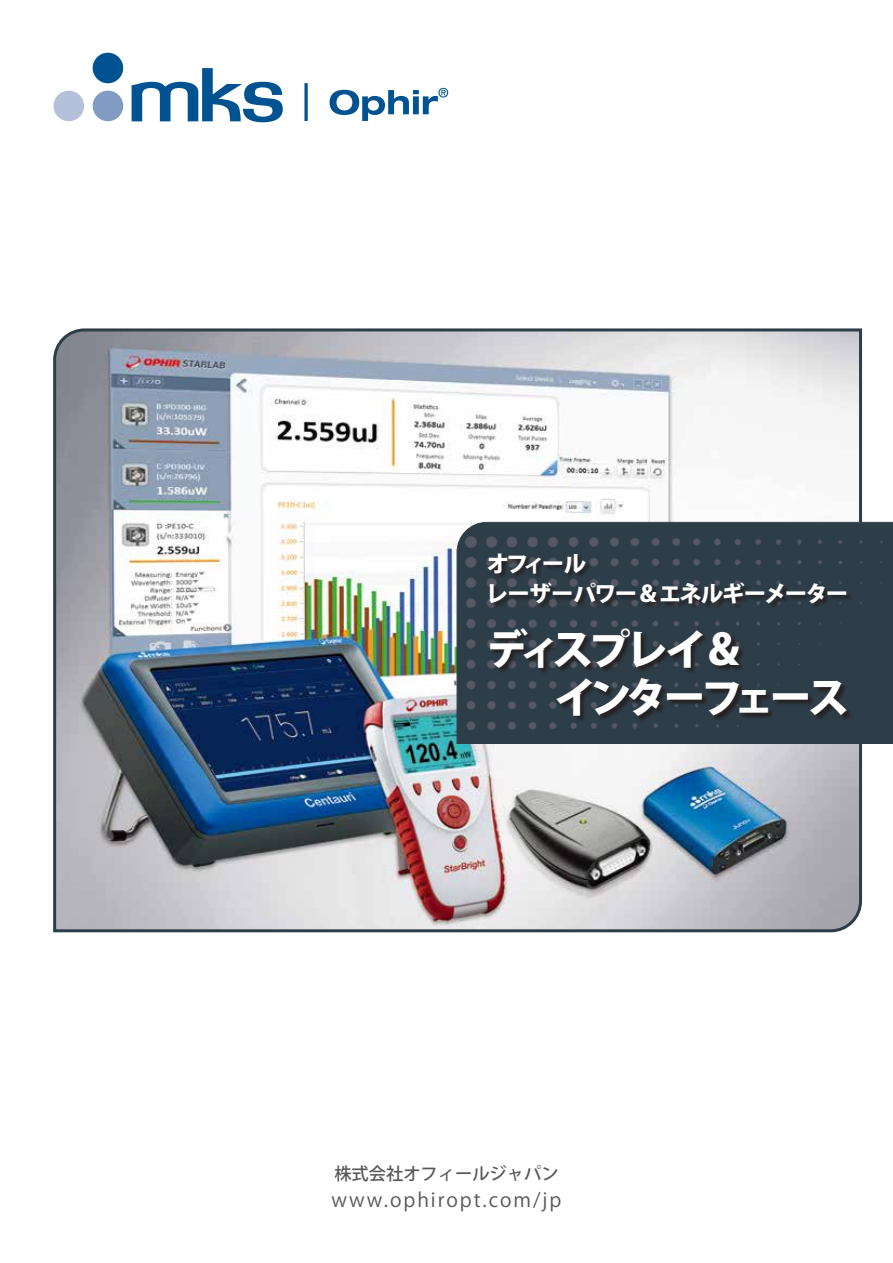
<style>
.page{position:relative;width:893px;height:1263px;background:#fff}
.page>*{position:absolute;margin:0;border:0;box-sizing:border-box;transform-origin:0 0}
.t1{font:800 42px/48px "Koz Go Pro";letter-spacing:-.125em;color:#fff}
.t2{font:800 22.5px/30px "Koz Go Pro";letter-spacing:-.075em;color:#fff}
.t3{font:19.5px "Koz Go Pro";letter-spacing:.1em;color:#595757}
.t4{font:500 17.25px "Koz Go Pro";color:#595757}
</style>
<div class="page">
<img style="left:53px;top:328px;width:810px;height:605px">
<svg style="left:457px;top:522px;width:436px;height:222px;background:#31404b"></svg>
<div style="left:488px;top:553px;width:365px;height:169px;background:#221815;opacity:.75"></div>
<svg style="left:330px;top:88px;width:118px;height:33px"></svg>
<div style="left:93px;top:53px;width:30px;height:30px;background:#005290;border-radius:50%"></div>
<div style="left:93px;top:91px;width:30px;height:30px;background:#829bc3;border-radius:50%"></div>
<div style="left:54px;top:91px;width:30px;height:30px;background:#b5c1db;border-radius:50%"></div>
<svg style="left:132px;top:68px;width:151px;height:54px"></svg>
<svg style="left:304px;top:83px;width:4px;height:38px"></svg>
<p class="t2" style="left:486px;top:551px;width:364px">オフィール　<br>レーザーパワー＆エネルギーメーター</p>
<h1 class="t1" style="left:486px;top:629px;width:365px">ディスプレイ＆<br>　 インターフェース</h1>
<p class="t4" style="left:334px;top:1163px;width:226px">株式会社オフィールジャパン</p>
<p class="t3" style="left:332px;top:1187px;width:231px">www.ophiropt.com/jp</p>
</div>
